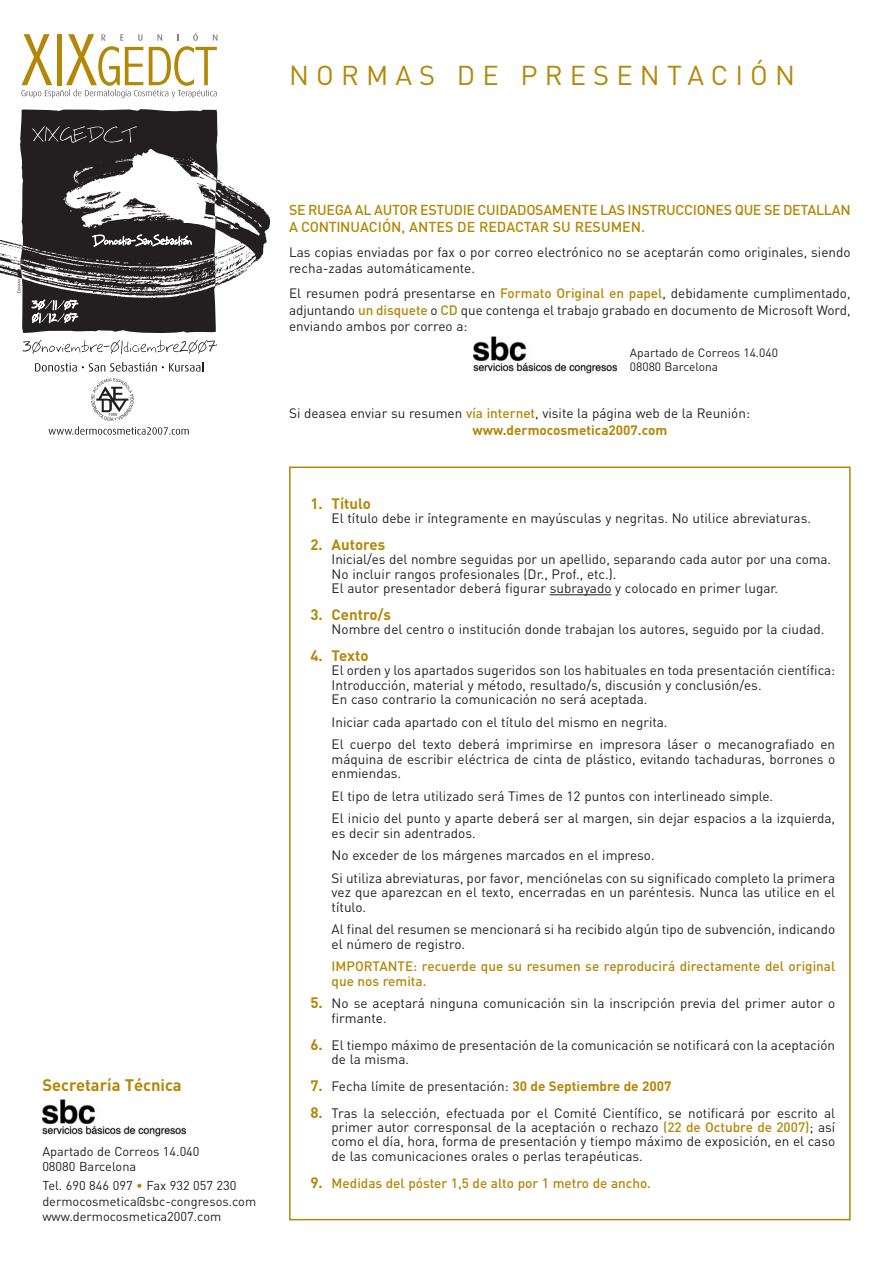
<style>
.page{position:relative;width:893px;height:1263px;background:#fff}
.page>*{position:absolute;margin:0;border:0;box-sizing:border-box;transform-origin:0 0}
.t1{font:27px "DIN";letter-spacing:.26em;color:#b38707}
.t2{font:700 16.5px "DIN";color:#b38707}
.t3{font:700 15px "DIN";color:#b38707}
.t4{font:500 14.25px/17.1px "DIN";letter-spacing:-.02em;color:#b38707}
.t5{font:13.5px/14.2px "DIN";color:#231f20}
.t6{font:500 13.5px/14.2px "DIN";color:#b38707}
.t7{font:12.75px/15.3px "DIN";color:#231f20}
.t8{font:12px/14.4px "DIN";color:#231f20}
.s1{color:#b38707}
.s2{font-weight:500;color:#b38707}
.s3{font-weight:700;color:#b38707}
.s4{font-weight:700;font-size:15px;color:#b38707}
.s5{font-weight:700;font-size:15px}
</style>
<div class="page">
<img style="left:42px;top:1100px;width:144px;height:37px">
<svg style="left:549px;top:594px;width:62px;height:1px"></svg>
<img style="left:473px;top:336px;width:143px;height:37px">
<img style="left:0;top:180px;width:270px;height:106px">
<svg style="left:48px;top:378px;width:141px;height:57px"></svg>
<svg style="left:35px;top:362px;width:168px;height:10px"></svg>
<svg style="left:21px;top:32px;width:196px;height:66px"></svg>
<svg style="left:23px;top:340px;width:194px;height:14px"></svg>
<svg style="left:17px;top:109px;width:201px;height:225px"></svg>
<h1 class="t1" style="left:289px;top:65px;width:507px">NORMAS DE PRESENTACIÓN</h1>
<p class="t2" style="left:42px;top:1079px;width:141px">Secretaría Técnica</p>
<p class="t7" style="left:42px;top:1145px;width:159px">Apartado de Correos 14.040<br>08080 Barcelona</p>
<p class="t7" style="left:42px;top:1180px;width:215px">Tel. 690 846 097 <span class="s1">•</span> Fax 932 057 230 dermocosmetica@sbc-congresos.com www.dermocosmetica2007.com</p>
<p class="t4" style="left:289px;top:203px;width:563px">SE RUEGA AL AUTOR ESTUDIE CUIDADOSAMENTE LAS INSTRUCCIONES QUE SE DETALLAN<br>A CONTINUACIÓN, ANTES DE REDACTAR SU RESUMEN.</p>
<p class="t5" style="left:289px;top:246px;width:563px;line-height:16.2px">Las copias enviadas por fax o por correo electrónico no se aceptarán como originales, siendo recha-zadas automáticamente.</p>
<p class="t5" style="left:289px;top:287px;width:563px;line-height:16.4px;text-align:justify">El resumen podrá presentarse en <span class="s2">Formato Original en papel</span>, debidamente cumplimentado, adjuntando <span class="s2">un disquete</span> o <span class="s2">CD</span> que contenga el trabajo grabado en documento de Microsoft Word, enviando ambos por correo a:</p>
<p class="t8" style="left:630px;top:346px;width:149px">Apartado de Correos 14.040<br>08080 Barcelona</p>
<p class="t5" style="left:472px;top:406px;width:279px;line-height:16.6px;text-indent:-183px">Si deasea enviar su resumen <span class="s2">vía internet</span>, visite la página web de la Reunión: <span class="s3">www.dermocosmetica2007.com</span></p>
<p class="t3" style="left:310px;top:498px;width:62px">1. Título</p>
<p class="t5" style="left:331px;top:513px;width:481px">El título debe ir íntegramente en mayúsculas y negritas. No utilice abreviaturas.</p>
<p class="t3" style="left:310px;top:539px;width:76px">2. Autores</p>
<p class="t5" style="left:331px;top:554px;width:501px">Inicial/es del nombre seguidas por un apellido, separando cada autor por una coma.<br>No incluir rangos profesionales (Dr., Prof., etc.).<br>El autor presentador deberá figurar subrayado y colocado en primer lugar.</p>
<p class="t3" style="left:310px;top:609px;width:82px">3. Centro/s</p>
<p class="t5" style="left:331px;top:624px;width:494px">Nombre del centro o institución donde trabajan los autores, seguido por la ciudad.</p>
<p class="t3" style="left:310px;top:650px;width:60px">4. Texto</p>
<p class="t5" style="left:331px;top:665px;width:505px">El orden y los apartados sugeridos son los habituales en toda presentación científica:<br>Introducción, material y método, resultado/s, discusión y conclusión/es.<br>En caso contrario la comunicación no será aceptada.</p>
<p class="t5" style="left:331px;top:712px;width:505px;line-height:22.8px">Iniciar cada apartado con el título del mismo en negrita.<br>El cuerpo del texto deberá imprimirse en impresora láser o mecanografiado en</p>
<p class="t5" style="left:331px;top:753px;width:505px">máquina de escribir eléctrica de cinta de plástico, evitando tachaduras, borrones o enmiendas.</p>
<p class="t5" style="left:331px;top:786px;width:505px;line-height:22.8px">El tipo de letra utilizado será Times de 12 puntos con interlineado simple.<br>El inicio del punto y aparte deberá ser al margen, sin dejar espacios a la izquierda,</p>
<p class="t5" style="left:331px;top:823px;width:505px;line-height:22.8px">es decir sin adentrados.<br>No exceder de los márgenes marcados en el impreso.<br>Si utiliza abreviaturas, por favor, menciónelas con su significado completo la primera</p>
<p class="t5" style="left:331px;top:887px;width:505px">vez que aparezcan en el texto, encerradas en un paréntesis. Nunca las utilice en el título.</p>
<p class="t5" style="left:331px;top:924px;width:505px">Al final del resumen se mencionará si ha recibido algún tipo de subvención, indicando el número de registro.</p>
<p class="t6" style="left:331px;top:961px;width:505px">IMPORTANTE: recuerde que su resumen se reproducirá directamente del original que nos remita.</p>
<p class="t5" style="left:331px;top:998px;width:505px;text-indent:-21px"><span class="s4">5.</span> No se aceptará ninguna comunicación sin la inscripción previa del primer autor o firmante.</p>
<p class="t5" style="left:331px;top:1039px;width:505px;text-indent:-21px"><span class="s4">6.</span> El tiempo máximo de presentación de la comunicación se notificará con la aceptación de la misma.</p>
<p class="t5" style="left:310px;top:1080px;width:362px"><span class="s4">7.</span> Fecha límite de presentación: <span class="s3">30 de Septiembre de 2007</span></p>
<p class="t5" style="left:331px;top:1107px;width:505px;text-align:justify;text-indent:-21px"><span class="s4">8.</span> Tras la selección, efectuada por el Comité Científico, se notificará por escrito al primer autor corresponsal de la aceptación o rechazo <span class="s2">(22 de Octubre de 2007)</span>; así como el día, hora, forma de presentación y tiempo máximo de exposición, en el caso de las comunicaciones orales o perlas terapéuticas.</p>
<p class="t6" style="left:310px;top:1177px;width:342px"><span class="s5">9.</span> Medidas del póster 1,5 de alto por 1 metro de ancho.</p>
</div>
